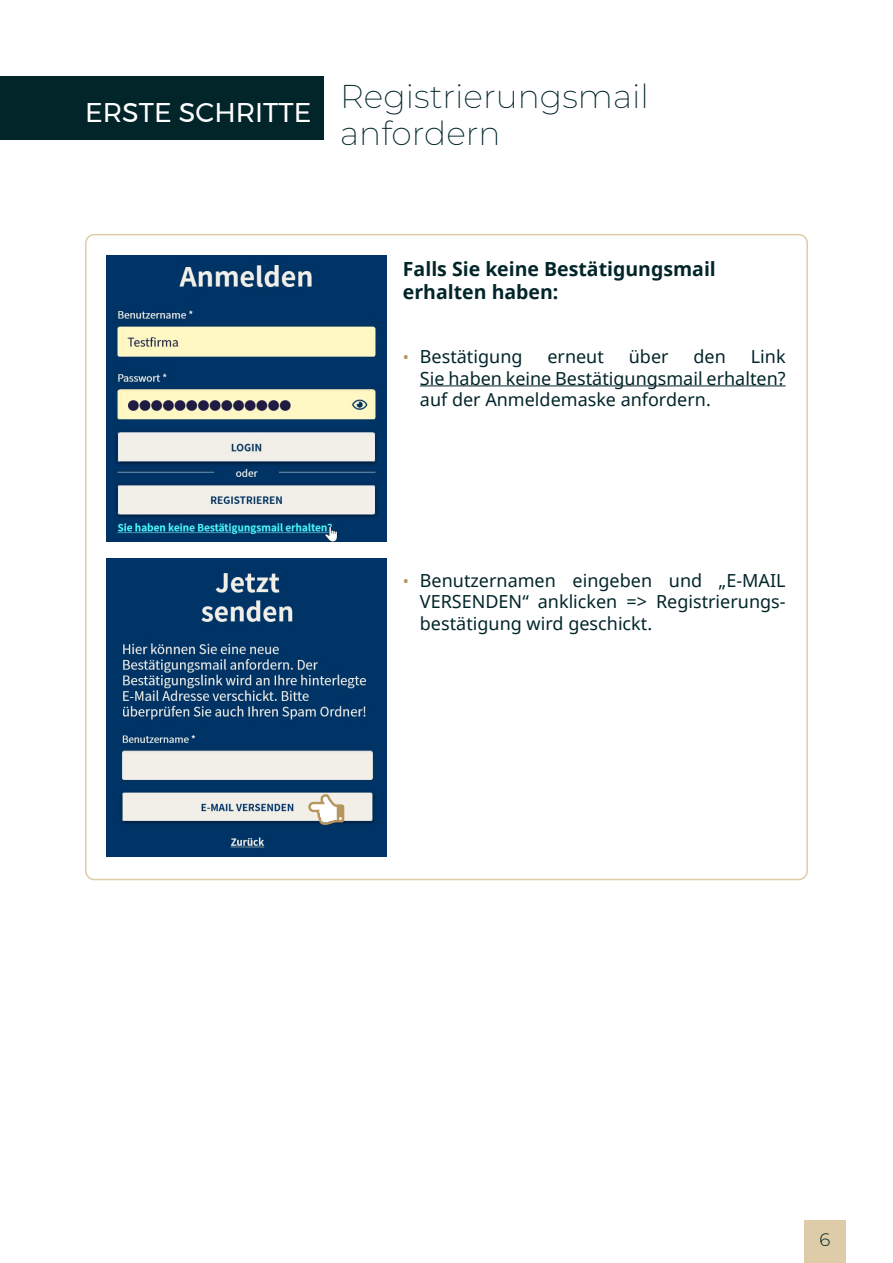
<style>
.page{position:relative;width:893px;height:1263px;background:#fff}
.page>*{position:absolute;margin:0;border:0;box-sizing:border-box;transform-origin:0 0}
.t1{font:100 33px/36px "Montserrat";color:#02252a}
.t2{font:700 19.5px/22.5px "Noto Sans";color:#02252a}
.t3{font:18px/21.6px "Noto Sans";color:#02252a;text-align:justify}
.t4{font:100 18px "Montserrat";color:#02252a}
.s1{font-size:16.5px;color:#b7965d}
</style>
<div class="page">
<div style="left:804px;top:1220px;width:42px;height:43px;background:#ddcca7"></div>
<div style="left:0;top:77px;width:323px;height:63px;background:#02252a"></div>
<hr style="left:420px;top:385px;width:366px;height:1px;background:#02252a">
<img style="left:106px;top:559px;width:281px;height:298px">
<svg style="left:308px;top:794px;width:36px;height:31px"></svg>
<img style="left:106px;top:255px;width:281px;height:287px">
<h1 class="t1" style="left:340px;top:78px;width:310px;text-indent:-255px"><sub>ERSTE</sub> <sub>SCHRITTE</sub> Registrierungsmail anfordern</h1>
<p class="t2" style="left:403px;top:257px;width:314px">Falls Sie keine Bestätigungsmail erhalten haben:</p>
<p class="t3" style="left:403px;top:345px;width:121px"><span class="s1">•</span> Bestätigung</p>
<p class="t3" style="left:547px;top:345px;width:58px">erneut</p>
<p class="t3" style="left:629px;top:345px;width:41px">über</p>
<p class="t3" style="left:693px;top:345px;width:34px">den</p>
<p class="t3" style="left:420px;top:345px;width:367px;text-indent:331px">Link Sie haben keine Bestätigungsmail erhalten? auf der Anmeldemaske anfordern.</p>
<p class="t3" style="left:420px;top:569px;width:367px;text-indent:-17px"><span class="s1">•</span> Benutzernamen eingeben und „E-MAIL VERSENDEN“ anklicken =&gt; Registrierungs&shy;bestätigung wird geschickt.</p>
<p class="t4" style="left:819px;top:1228px;width:12px">6</p>
</div>
